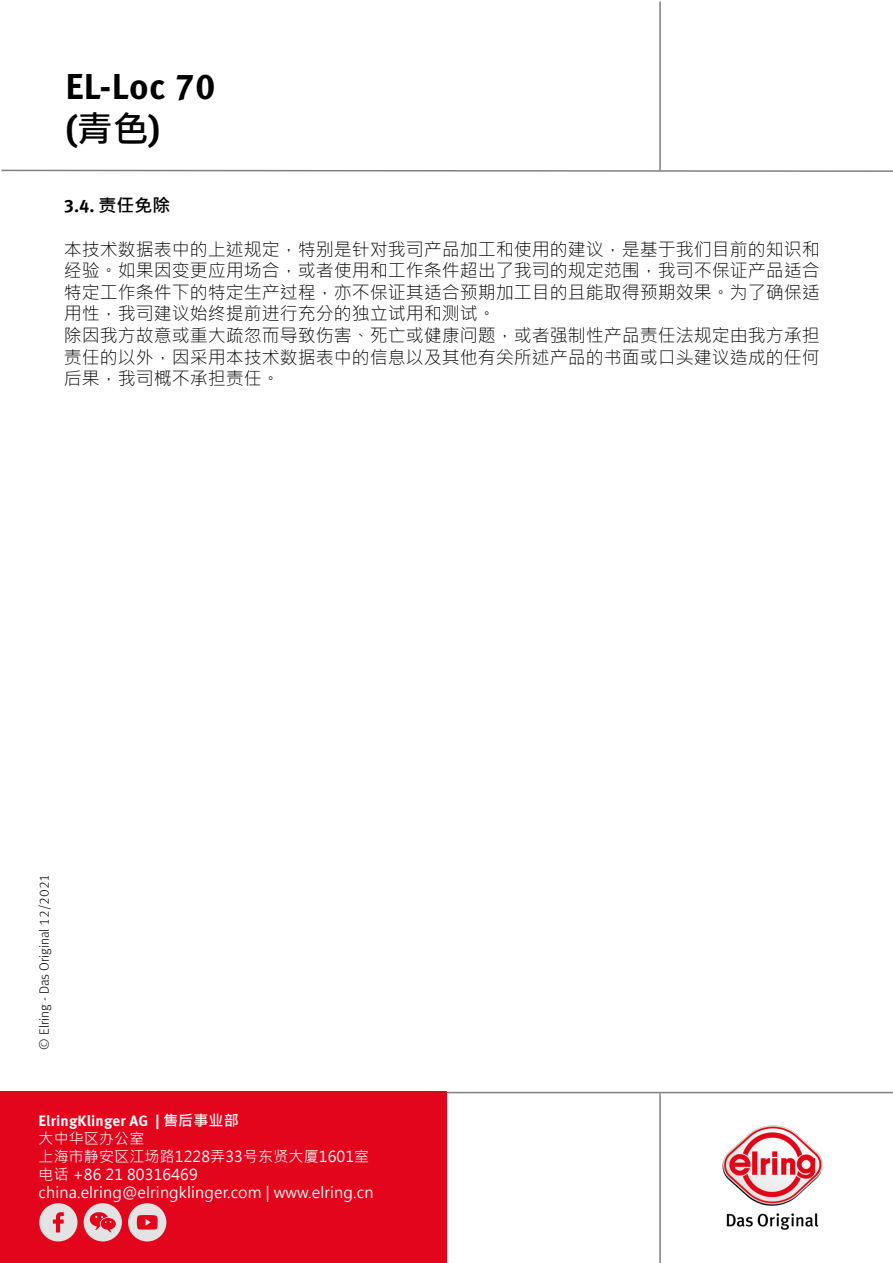
<style>
.page{position:relative;width:893px;height:1263px;background:#fff}
.page>*{position:absolute;margin:0;border:0;box-sizing:border-box;transform-origin:0 0}
.t1{font:700 36px/43.2px "Meta Pro";letter-spacing:.01em;color:#000}
.t2{font:300 18px/21.6px "Microsoft Jheng Hei";color:#000}
.t3{font:700 18px "Meta Pro";color:#000}
.t4{font:15px/18px "Microsoft Jheng Hei";letter-spacing:.01em;color:#fff}
.t5{font:700 15px "Meta Pro";letter-spacing:.01em;color:#fff}
.t6{font:300 13.5px "Meta Pro";color:#000}
.s1{font-family:"Microsoft Jheng Hei"}
</style>
<div class="page">
<hr style="left:659px;top:2px;width:2px;height:169px;background:#808080">
<svg style="left:1px;top:169px;width:892px;height:3px"></svg>
<hr style="left:659px;top:1093px;width:2px;height:170px;background:#808080">
<div style="left:0;top:1092px;width:446px;height:171px;background:#e3051b"></div>
<hr style="left:446px;top:1092px;width:447px;height:1px;background:#808080">
<img style="left:722px;top:1125px;width:100px;height:104px">
<svg style="left:39px;top:1203px;width:39px;height:38px"></svg>
<div style="left:39px;top:1203px;width:38px;height:38px;background:#e3e3e3;border-radius:50%"></div>
<svg style="left:53px;top:1212px;width:11px;height:20px"></svg>
<div style="left:84px;top:1203px;width:38px;height:38px;background:#e3e3e3;border-radius:50%"></div>
<svg style="left:90px;top:1212px;width:26px;height:20px"></svg>
<div style="left:128px;top:1203px;width:38px;height:38px;background:#e3e3e3;border-radius:50%"></div>
<svg style="left:137px;top:1215px;width:21px;height:14px"></svg>
<h1 class="t1" style="left:65px;top:63px;width:152px">EL-Loc 70 (<span class="s1">青色</span>)</h1>
<p class="t3" style="left:64px;top:192px;width:108px">3.4. <span class="s1">责任免除</span></p>
<p class="t2" style="left:64px;top:238px;width:758px">本技术数据表中的上述规定，特别是针对我司产品加工和使用的建议，是基于我们目前的知识和经验。如果因变更应用场合，或者使用和工作条件超出了我司的规定范围，我司不保证产品适合特定工作条件下的特定生产过程，亦不保证其适合预期加工目的且能取得预期效果。为了确保适用性，我司建议始终提前进行充分的独立试用和测试。<br>除因我方故意或重大疏忽而导致伤害、死亡或健康问题，或者强制性产品责任法规定由我方承担责任的以外，因采用本技术数据表中的信息以及其他有关所述产品的书面或口头建议造成的任何后果，我司概不承担责任。</p>
<p class="t6" style="left:34px;top:1049px;width:177px;rotate:-90deg">© Elring - Das Original 12/2021</p>
<p class="t5" style="left:39px;top:1109px;width:202px">ElringKlinger AG | <span class="s1">售后事业部</span></p>
<p class="t4" style="left:39px;top:1130px;width:336px">大中华区办公室<br>上海市静安区江场路1228弄33号东贤大厦1601室电话 +86 21 80316469 china.elring@elringklinger.com | www.elring.cn</p>
</div>
